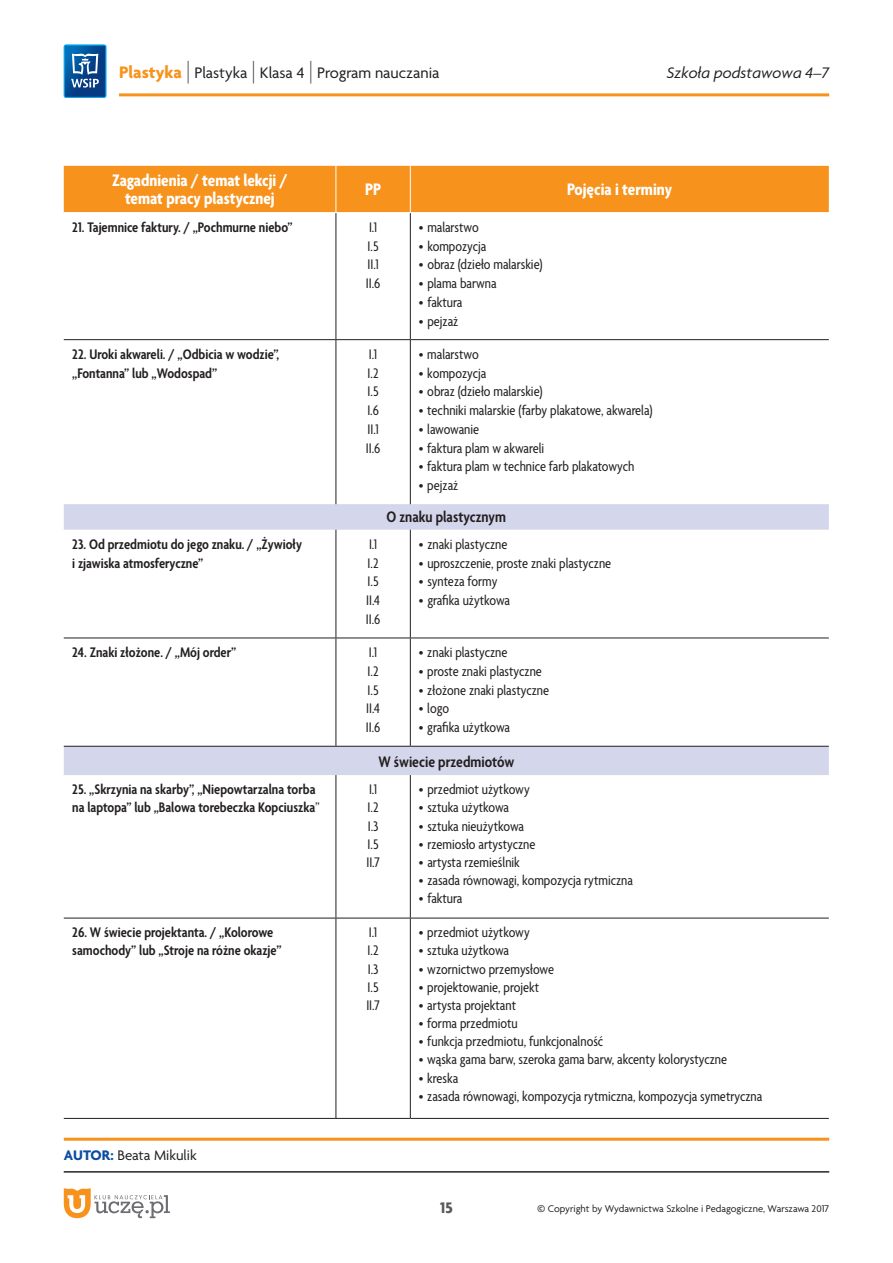
<style>
.page{position:relative;width:893px;height:1263px;background:#fff}
.page>*{position:absolute;margin:0;border:0;box-sizing:border-box;transform-origin:0 0}
.t1{font:700 condensed 18px/18px "Agenda Pl";color:#fff;text-align:center}
.t2{font:16.5px "Agenda Pl";color:#231f20}
.t3{font:600 condensed 16.5px "Agenda Pl";color:#231f20}
.t4{font:italic 16.5px "Agenda Pl";color:#231f20}
.t5{font:700 16.5px "Agenda Pl";color:#57585a}
.t6{font:condensed 15px/18.8px "Agenda Pl";color:#231f20}
.t7{font:600 condensed 15px/18.8px "Agenda Pl";color:#231f20}
.t8{font:15px "Agenda Pl";color:#231f20}
.t9{font:10.5px "Agenda Pl";color:#231f20}
.s1{font-weight:700;font-size:18px;color:#f7931d}
.s2{font-weight:100;font-size:24px}
.s3{font-weight:400}
.s4{font-weight:700;color:#0d4da1}
.s5{font-size:13.5px}
</style>
<div class="page">
<hr style="left:119px;top:93px;width:710px;height:3px;background:#f7931d">
<svg style="left:64px;top:45px;width:42px;height:53px;background:#296ba8"></svg>
<hr style="left:64px;top:1138px;width:765px;height:3px;background:#f7931d">
<hr style="left:64px;top:1171px;width:765px;height:1px;background:#231f20">
<svg style="left:64px;top:1188px;width:106px;height:30px"></svg>
<div style="left:64px;top:166px;width:765px;height:46px;background:#f7931d"></div>
<svg style="left:64px;top:504px;width:765px;height:271px"></svg>
<hr style="left:336px;top:213px;width:1px;height:126px;background:#231f20">
<hr style="left:410px;top:213px;width:1px;height:126px;background:#231f20">
<hr style="left:64px;top:339px;width:272px;height:1px;background:#231f20">
<hr style="left:336px;top:339px;width:74px;height:1px;background:#231f20">
<hr style="left:336px;top:340px;width:1px;height:164px;background:#231f20">
<hr style="left:410px;top:339px;width:419px;height:1px;background:#231f20">
<hr style="left:410px;top:340px;width:1px;height:164px;background:#231f20">
<hr style="left:336px;top:530px;width:1px;height:108px;background:#231f20">
<hr style="left:410px;top:530px;width:1px;height:108px;background:#231f20">
<hr style="left:64px;top:638px;width:272px;height:1px;background:#231f20">
<hr style="left:336px;top:638px;width:74px;height:1px;background:#231f20">
<hr style="left:336px;top:638px;width:1px;height:108px;background:#231f20">
<hr style="left:410px;top:638px;width:419px;height:1px;background:#231f20">
<hr style="left:410px;top:638px;width:1px;height:108px;background:#231f20">
<hr style="left:336px;top:775px;width:1px;height:143px;background:#231f20">
<hr style="left:410px;top:775px;width:1px;height:143px;background:#231f20">
<hr style="left:64px;top:918px;width:272px;height:1px;background:#231f20">
<hr style="left:336px;top:918px;width:74px;height:1px;background:#231f20">
<hr style="left:336px;top:918px;width:1px;height:200px;background:#231f20">
<hr style="left:410px;top:918px;width:419px;height:1px;background:#231f20">
<hr style="left:410px;top:918px;width:1px;height:200px;background:#231f20">
<hr style="left:336px;top:166px;width:1px;height:46px;background:#fff">
<hr style="left:410px;top:166px;width:1px;height:46px;background:#fff">
<hr style="left:64px;top:746px;width:272px;height:1px;background:#231f20">
<hr style="left:336px;top:746px;width:74px;height:1px;background:#231f20">
<hr style="left:410px;top:746px;width:419px;height:1px;background:#231f20">
<hr style="left:64px;top:1118px;width:272px;height:1px;background:#231f20">
<hr style="left:336px;top:1118px;width:74px;height:1px;background:#231f20">
<hr style="left:410px;top:1118px;width:419px;height:1px;background:#231f20">
<p class="t2" style="left:119px;top:63px;width:322px"><span class="s1">Plastyka</span> <span class="s2">|</span> Plastyka <span class="s2">|</span> Klasa 4 <span class="s2">|</span> Program nauczania</p>
<p class="t4" style="left:667px;top:63px;width:164px">Szkoła podstawowa 4–7</p>
<p class="t1" style="left:112px;top:171px;width:177px">Zagadnienia / temat lekcji / temat pracy plastycznej</p>
<p class="t1" style="left:365px;top:180px;width:18px">PP</p>
<p class="t1" style="left:567px;top:180px;width:106px">Pojęcia i terminy</p>
<p class="t7" style="left:72px;top:217px;width:222px">21. Tajemnice faktury. / „Pochmurne niebo”</p>
<p class="t6" style="left:366px;top:217px;width:16px">I.1<br>I.5<br>II.1<br>II.6</p>
<p class="t6" style="left:419px;top:217px;width:62px">• malarstwo</p>
<p class="t6" style="left:419px;top:236px;width:69px">• kompozycja</p>
<p class="t6" style="left:419px;top:255px;width:125px">• obraz (dzieło malarskie)</p>
<p class="t6" style="left:419px;top:274px;width:79px">• plama barwna</p>
<p class="t6" style="left:419px;top:292px;width:45px">• faktura</p>
<p class="t6" style="left:419px;top:311px;width:41px">• pejzaż</p>
<p class="t7" style="left:72px;top:344px;width:208px">22. Uroki akwareli. / „Odbicia w wodzie”, „Fontanna” lub „Wodospad”</p>
<p class="t6" style="left:366px;top:344px;width:16px">I.1<br>I.2<br>I.5<br>I.6<br>II.1<br>II.6</p>
<p class="t6" style="left:419px;top:344px;width:62px">• malarstwo</p>
<p class="t6" style="left:419px;top:363px;width:69px">• kompozycja</p>
<p class="t6" style="left:419px;top:382px;width:125px">• obraz (dzieło malarskie)</p>
<p class="t6" style="left:419px;top:401px;width:235px">• techniki malarskie (farby plakatowe, akwarela)</p>
<p class="t6" style="left:419px;top:419px;width:62px">• lawowanie</p>
<p class="t6" style="left:419px;top:438px;width:127px">• faktura plam w akwareli</p>
<p class="t6" style="left:419px;top:457px;width:217px">• faktura plam w technice farb plakatowych</p>
<p class="t6" style="left:419px;top:476px;width:41px">• pejzaż</p>
<p class="t3" style="left:387px;top:507px;width:121px">O znaku plastycznym</p>
<p class="t7" style="left:72px;top:534px;width:231px">23. Od przedmiotu do jego znaku. / „Żywioły i zjawiska atmosferyczne”</p>
<p class="t6" style="left:366px;top:534px;width:16px">I.1<br>I.2<br>I.5<br>II.4<br>II.6</p>
<p class="t6" style="left:419px;top:534px;width:90px">• znaki plastyczne</p>
<p class="t6" style="left:419px;top:553px;width:194px">• uproszczenie, proste znaki plastyczne</p>
<p class="t6" style="left:419px;top:572px;width:80px">• synteza formy</p>
<p class="t6" style="left:419px;top:591px;width:93px">• grafika użytkowa</p>
<p class="t7" style="left:72px;top:643px;width:166px">24. Znaki złożone. / „Mój order”</p>
<p class="t6" style="left:366px;top:643px;width:16px">I.1<br>I.2<br>I.5<br>II.4<br>II.6</p>
<p class="t6" style="left:419px;top:643px;width:90px">• znaki plastyczne</p>
<p class="t6" style="left:419px;top:661px;width:125px">• proste znaki plastyczne</p>
<p class="t6" style="left:419px;top:680px;width:132px">• złożone znaki plastyczne</p>
<p class="t6" style="left:419px;top:699px;width:32px">• logo</p>
<p class="t6" style="left:419px;top:718px;width:93px">• grafika użytkowa</p>
<p class="t3" style="left:378px;top:752px;width:137px">W świecie przedmiotów</p>
<p class="t7" style="left:72px;top:780px;width:249px;line-height:18.1px">25. „Skrzynia na skarby”, „Niepowtarzalna torba na laptopa” lub „Balowa torebeczka Kopciuszka<span class="s3">”</span></p>
<p class="t6" style="left:366px;top:780px;width:15px;line-height:18.1px">I.1<br>I.2<br>I.3<br>I.5<br>II.7</p>
<p class="t6" style="left:419px;top:780px;width:112px">• przedmiot użytkowy</p>
<p class="t6" style="left:419px;top:798px;width:92px">• sztuka użytkowa</p>
<p class="t6" style="left:419px;top:816px;width:107px">• sztuka nieużytkowa</p>
<p class="t6" style="left:419px;top:834px;width:118px">• rzemiosło artystyczne</p>
<p class="t6" style="left:419px;top:852px;width:102px">• artysta rzemieślnik</p>
<p class="t6" style="left:419px;top:870px;width:216px">• zasada równowagi, kompozycja rytmiczna</p>
<p class="t6" style="left:419px;top:889px;width:45px">• faktura</p>
<p class="t7" style="left:72px;top:923px;width:211px;line-height:18.1px">26. W świecie projektanta. / „Kolorowe samochody” lub „Stroje na różne okazje”</p>
<p class="t6" style="left:366px;top:923px;width:15px;line-height:18.1px">I.1<br>I.2<br>I.3<br>I.5<br>II.7</p>
<p class="t6" style="left:419px;top:923px;width:112px">• przedmiot użytkowy</p>
<p class="t6" style="left:419px;top:941px;width:92px">• sztuka użytkowa</p>
<p class="t6" style="left:419px;top:959px;width:137px">• wzornictwo przemysłowe</p>
<p class="t6" style="left:419px;top:977px;width:122px">• projektowanie, projekt</p>
<p class="t6" style="left:419px;top:995px;width:99px">• artysta projektant</p>
<p class="t6" style="left:419px;top:1013px;width:101px">• forma przedmiotu</p>
<p class="t6" style="left:419px;top:1032px;width:186px">• funkcja przedmiotu, funkcjonalność</p>
<p class="t6" style="left:419px;top:1050px;width:310px">• wąska gama barw, szeroka gama barw, akcenty kolorystyczne</p>
<p class="t6" style="left:419px;top:1068px;width:41px">• kreska</p>
<p class="t6" style="left:419px;top:1086px;width:345px">• zasada równowagi, kompozycja rytmiczna, kompozycja symetryczna</p>
<p class="t8" style="left:64px;top:1146px;width:134px"><span class="s4">Autor:</span> Beata Mikulik</p>
<p class="t5" style="left:440px;top:1197px;width:14px">15</p>
<p class="t9" style="left:537px;top:1202px;width:294px"><span class="s5">©</span> Copyright by Wydawnictwa Szkolne i Pedagogiczne, Warszawa 2017</p>
</div>
